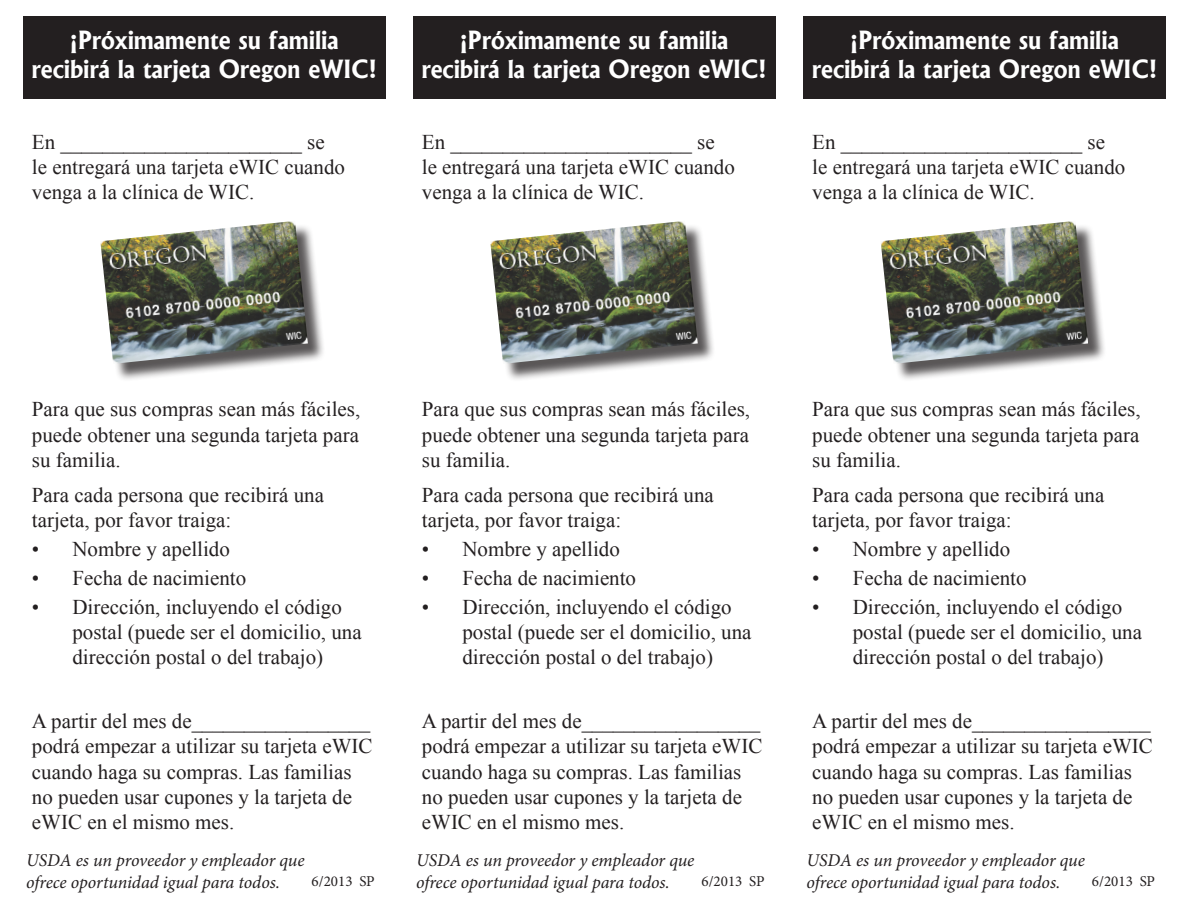
<style>
.page{position:relative;width:1188px;height:918px;background:#fff}
.page>*{position:absolute;margin:0;border:0;box-sizing:border-box;transform-origin:0 0}
.t1{font:700 24px/28.8px "Albertus";color:#fff;text-align:center}
.t2{font:21px/25.2px "Times New Roman";color:#231f20}
.t3{font:italic 18px/21.6px "Minion Pro";letter-spacing:-.005em;color:#231f20}
.t4{font:15px "Minion Pro";color:#231f20}
</style>
<div class="page">
<div style="left:413px;top:16px;width:362px;height:82px;background:#231f20"></div>
<div style="left:493px;top:224px;width:223px;height:158px;background:#231f20;opacity:.75"></div>
<img style="left:490px;top:221px;width:208px;height:143px">
<div style="left:23px;top:16px;width:362px;height:82px;background:#231f20"></div>
<div style="left:103px;top:224px;width:223px;height:158px;background:#231f20;opacity:.75"></div>
<img style="left:100px;top:221px;width:208px;height:143px">
<div style="left:803px;top:16px;width:363px;height:82px;background:#231f20"></div>
<div style="left:883px;top:224px;width:223px;height:158px;background:#231f20;opacity:.75"></div>
<img style="left:881px;top:221px;width:207px;height:143px">
<p class="t1" style="left:32px;top:26px;width:347px">¡Próximamente su familia recibirá la tarjeta Oregon eWIC!</p>
<p class="t2" style="left:32px;top:129px;width:315px">En _______________________ se le entregará una tarjeta eWIC cuando venga a la clínica de WIC.</p>
<p class="t1" style="left:421px;top:26px;width:347px">¡Próximamente su familia recibirá la tarjeta Oregon eWIC!</p>
<p class="t2" style="left:422px;top:129px;width:315px">En _______________________ se le entregará una tarjeta eWIC cuando venga a la clínica de WIC.</p>
<p class="t1" style="left:812px;top:26px;width:347px">¡Próximamente su familia recibirá la tarjeta Oregon eWIC!</p>
<p class="t2" style="left:812px;top:129px;width:315px">En _______________________ se le entregará una tarjeta eWIC cuando venga a la clínica de WIC.</p>
<p class="t2" style="left:32px;top:396px;width:330px;text-align:justify">Para que sus compras sean más fáciles, puede obtener una segunda tarjeta para su familia.</p>
<p class="t2" style="left:32px;top:482px;width:294px">Para cada persona que recibirá una tarjeta, por favor traiga:</p>
<p class="t2" style="left:32px;top:536px;width:199px">• Nombre y apellido</p>
<p class="t2" style="left:32px;top:565px;width:216px">• Fecha de nacimiento</p>
<p class="t2" style="left:72px;top:594px;width:291px;text-indent:-40px">• Dirección, incluyendo el código postal (puede ser el domicilio, una dirección postal o del trabajo)</p>
<p class="t2" style="left:32px;top:708px;width:342px">A partir del mes de_________________ podrá empezar a utilizar su tarjeta eWIC cuando haga su compras. Las familias no pueden usar cupones y la tarjeta de eWIC en el mismo mes.</p>
<p class="t3" style="left:26px;top:850px;width:280px">USDA es un proveedor y empleador que ofrece oportunidad igual para todos.</p>
<p class="t4" style="left:312px;top:871px;width:65px">6/2013 SP</p>
<p class="t2" style="left:422px;top:396px;width:330px;text-align:justify">Para que sus compras sean más fáciles, puede obtener una segunda tarjeta para su familia.</p>
<p class="t2" style="left:422px;top:482px;width:294px">Para cada persona que recibirá una tarjeta, por favor traiga:</p>
<p class="t2" style="left:422px;top:536px;width:199px">• Nombre y apellido</p>
<p class="t2" style="left:422px;top:565px;width:216px">• Fecha de nacimiento</p>
<p class="t2" style="left:462px;top:594px;width:291px;text-indent:-40px">• Dirección, incluyendo el código postal (puede ser el domicilio, una dirección postal o del trabajo)</p>
<p class="t2" style="left:422px;top:708px;width:342px">A partir del mes de_________________ podrá empezar a utilizar su tarjeta eWIC cuando haga su compras. Las familias no pueden usar cupones y la tarjeta de eWIC en el mismo mes.</p>
<p class="t3" style="left:416px;top:850px;width:280px">USDA es un proveedor y empleador que ofrece oportunidad igual para todos.</p>
<p class="t4" style="left:701px;top:871px;width:65px">6/2013 SP</p>
<p class="t2" style="left:812px;top:396px;width:330px;text-align:justify">Para que sus compras sean más fáciles, puede obtener una segunda tarjeta para su familia.</p>
<p class="t2" style="left:812px;top:482px;width:294px">Para cada persona que recibirá una tarjeta, por favor traiga:</p>
<p class="t2" style="left:812px;top:536px;width:199px">• Nombre y apellido</p>
<p class="t2" style="left:812px;top:565px;width:216px">• Fecha de nacimiento</p>
<p class="t2" style="left:853px;top:594px;width:291px;text-indent:-40px">• Dirección, incluyendo el código postal (puede ser el domicilio, una dirección postal o del trabajo)</p>
<p class="t2" style="left:812px;top:708px;width:342px">A partir del mes de_________________ podrá empezar a utilizar su tarjeta eWIC cuando haga su compras. Las familias no pueden usar cupones y la tarjeta de eWIC en el mismo mes.</p>
<p class="t3" style="left:807px;top:850px;width:280px">USDA es un proveedor y empleador que ofrece oportunidad igual para todos.</p>
<p class="t4" style="left:1092px;top:871px;width:65px">6/2013 SP</p>
</div>
